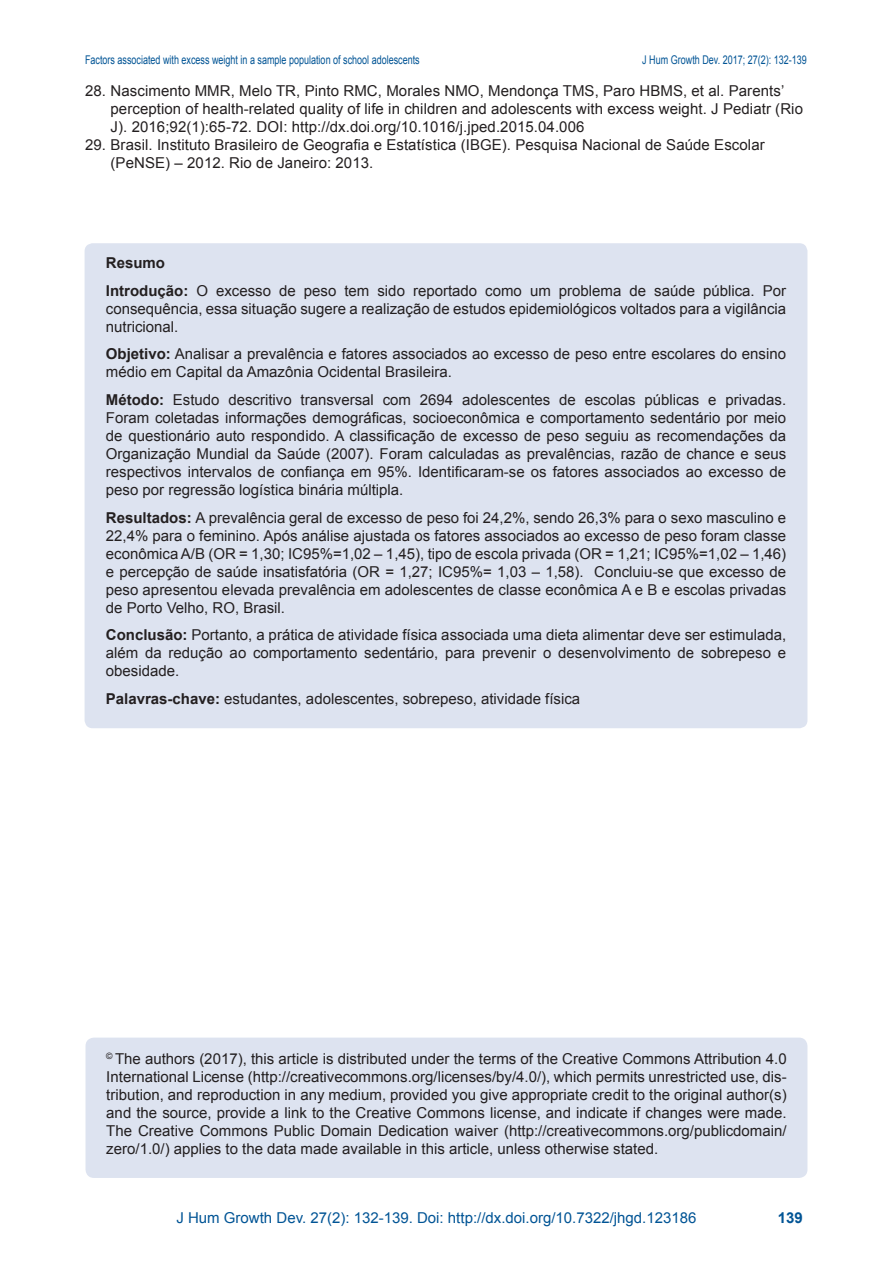
<style>
.page{position:relative;width:893px;height:1263px;background:#fff}
.page>*{position:absolute;margin:0;border:0;box-sizing:border-box;transform-origin:0 0}
.t1{font:15px/18px "Arial";color:#231f20;text-align:justify}
.t2{font:15px "Arial";color:#005495}
.t3{font:700 15px "Arial";color:#231f20}
.t4{font:700 15px "Arial";color:#005495}
.t5{font:12px "Arial";color:#005495;scale:.75 1}
.s1{font-weight:700}
</style>
<div class="page">
<div style="left:86px;top:1037px;width:721px;height:141px;background:#dde3f0;border-radius:9px"></div>
<div style="left:85px;top:243px;width:722px;height:485px;background:#dde3f0;border-radius:8px"></div>
<p class="t5" style="left:85px;top:52px;width:448px">Factors associated with excess weight in a sample population of school adolescents</p>
<p class="t5" style="left:642px;top:52px;width:221px">J Hum Growth Dev. 2017; 27(2): 132-139</p>
<p class="t1" style="left:111px;top:82px;width:694px;text-align:left;text-indent:-26px">28. Nascimento MMR, Melo TR, Pinto RMC, Morales NMO, Mendonça TMS, Paro HBMS, et al. Parents’ perception of health-related quality of life in children and adolescents with excess weight. J Pediatr (Rio<br>J). 2016;92(1):65-72. DOI: http://dx.doi.org/10.1016/j.jped.2015.04.006</p>
<p class="t1" style="left:111px;top:136px;width:656px;text-indent:-26px">29. Brasil. Instituto Brasileiro de Geografia e Estatística (IBGE). Pesquisa Nacional de Saúde Escolar (PeNSE) – 2012. Rio de Janeiro: 2013.</p>
<p class="t3" style="left:106px;top:253px;width:61px">Resumo</p>
<p class="t1" style="left:106px;top:281px;width:682px"><span class="s1">Introdução:</span> O excesso de peso tem sido reportado como um problema de saúde pública. Por consequência, essa situação sugere a realização de estudos epidemiológicos voltados para a vigilância nutricional.</p>
<p class="t1" style="left:106px;top:345px;width:682px"><span class="s1">Objetivo:</span> Analisar a prevalência e fatores associados ao excesso de peso entre escolares do ensino médio em Capital da Amazônia Ocidental Brasileira.</p>
<p class="t1" style="left:106px;top:391px;width:682px"><span class="s1">Método:</span> Estudo descritivo transversal com 2694 adolescentes de escolas públicas e privadas.<br>Foram coletadas informações demográficas, socioeconômica e comportamento sedentário por meio de questionário auto respondido. A classificação de excesso de peso seguiu as recomendações da Organização Mundial da Saúde (2007). Foram calculadas as prevalências, razão de chance e seus respectivos intervalos de confiança em 95%. Identificaram-se os fatores associados ao excesso de peso por regressão logística binária múltipla.</p>
<p class="t1" style="left:106px;top:509px;width:682px"><span class="s1">Resultados:</span> A prevalência geral de excesso de peso foi 24,2%, sendo 26,3% para o sexo masculino e 22,4% para o feminino. Após análise ajustada os fatores associados ao excesso de peso foram classe econômica A/B (OR = 1,30; IC95%=1,02 – 1,45), tipo de escola privada (OR = 1,21; IC95%=1,02 – 1,46) e percepção de saúde insatisfatória (OR = 1,27; IC95%= 1,03 – 1,58). Concluiu-se que excesso de peso apresentou elevada prevalência em adolescentes de classe econômica A e B e escolas privadas de Porto Velho, RO, Brasil.</p>
<p class="t1" style="left:106px;top:626px;width:682px"><span class="s1">Conclusão:</span> Portanto, a prática de atividade física associada uma dieta alimentar deve ser estimulada, além da redução ao comportamento sedentário, para prevenir o desenvolvimento de sobrepeso e obesidade.</p>
<p class="t1" style="left:106px;top:690px;width:476px"><span class="s1">Palavras-chave:</span> estudantes, adolescentes, sobrepeso, atividade física</p>
<p class="t1" style="left:106px;top:1050px;width:682px"><sup>©</sup> The authors (2017), this article is distributed under the terms of the Creative Commons Attribution 4.0<br>International License (http://creativecommons.org/licenses/by/4.0/), which permits unrestricted use, dis&shy;tribution, and reproduction in any medium, provided you give appropriate credit to the original author(s) and the source, provide a link to the Creative Commons license, and indicate if changes were made.<br>The Creative Commons Public Domain Dedication waiver (http://creativecommons.org/publicdomain/ zero/1.0/) applies to the data made available in this article, unless otherwise stated.</p>
<p class="t2" style="left:176px;top:1208px;width:521px">J Hum Growth Dev. 27(2): 132-139. Doi: http://dx.doi.org/10.7322/jhgd.123186</p>
<p class="t4" style="left:778px;top:1207px;width:27px">139</p>
</div>
